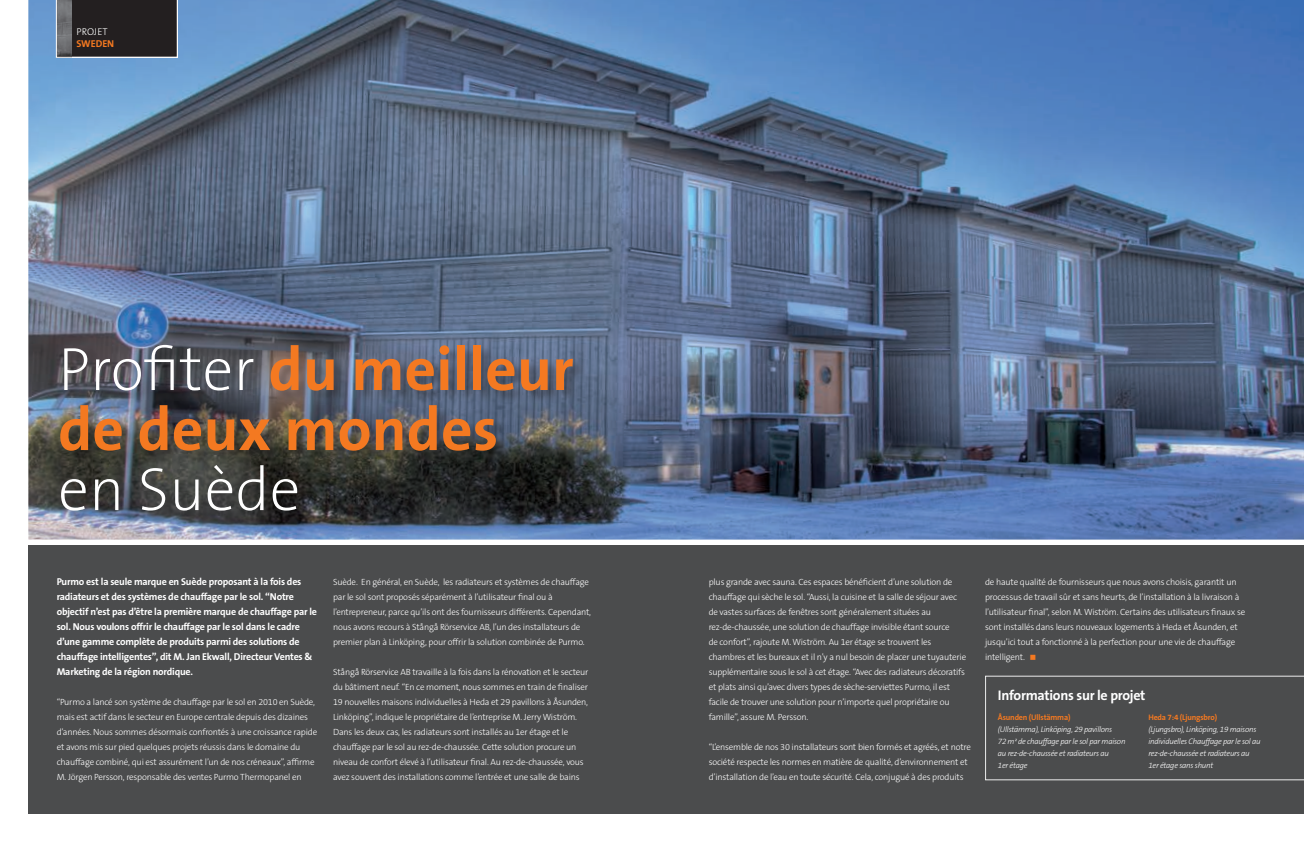
<style>
.page{position:relative;width:1304px;height:842px;background:#fff}
.page>*{position:absolute;margin:0;border:0;box-sizing:border-box;transform-origin:0 0}
.t1{font:700 61.5px/60px "The Sans B7";color:#f47921}
.t2{font:700 14px "The Sans B7";letter-spacing:-.02em;color:#fff}
.t3{font:700 10px/15px "The Sans B7";letter-spacing:-.02em;color:#fff}
.t4{font:300 10px/12px "The Sans B3";color:#fff}
.t5{font:300 9px/15px "The Sans B3";letter-spacing:-.02em;color:#fff}
.t6{font:italic 300 8px/12px "The Sans B3";letter-spacing:-.03em;color:#fff}
.s1{font-family:"The Sans B7";font-weight:700;color:#f47921}
.s2{font-family:"The Sans B2";font-weight:200;color:#fff}
.s3{font-family:"The Sans B7";font-weight:700;font-style:normal;color:#f47921}
</style>
<div class="page">
<img style="left:28px;top:0;width:1276px;height:540px">
<div style="left:28px;top:545px;width:1276px;height:269px;background:#4b4c4d"></div>
<div style="left:60px;top:344px;width:527px;height:181px;background:#231f20;opacity:.45"></div>
<svg style="left:985px;top:676px;width:319px;height:104px"></svg>
<svg style="left:56px;top:0;width:122px;height:58px"></svg>
<p class="t4" style="left:77px;top:27px;width:39px">projet <span class="s1">sweden</span></p>
<p class="t1" style="left:58px;top:343px;width:517px"><span class="s2">Profiter</span> du meilleur de deux mondes <span class="s2">en Suède</span></p>
<p class="t3" style="left:57px;top:575px;width:262px">Purmo est la seule marque en Suède proposant à la fois des radiateurs et des systèmes de chauffage par le sol. “Notre objectif n’est pas d’être la première marque de chauffage par le sol. Nous voulons offrir le chauffage par le sol dans le cadre d’une gamme complète de produits parmi des solutions de chauffage intelligentes”, dit M. Jan Ekwall, Directeur Ventes &amp; Marketing de la région nordique.</p>
<p class="t5" style="left:57px;top:695px;width:262px">“Purmo a lancé son système de chauffage par le sol en 2010 en Suède, mais est actif dans le secteur en Europe centrale depuis des dizaines d’années. Nous sommes désormais confrontés à une croissance rapide et avons mis sur pied quelques projets réussis dans le domaine du chauffage combiné, qui est assurément l’un de nos créneaux”, affirme M. Jörgen Persson, responsable des ventes Purmo Thermopanel en</p>
<p class="t5" style="left:333px;top:575px;width:260px">Suède. En général, en Suède, les radiateurs et systèmes de chauffage par le sol sont proposés séparément à l’utilisateur final ou à l’entrepreneur, parce qu’ils ont des fournisseurs différents. Cependant, nous avons recours à Stångå Rörservice AB, l’un des installateurs de premier plan à Linköping, pour offrir la solution combinée de Purmo.</p>
<p class="t5" style="left:333px;top:665px;width:257px">Stångå Rörservice AB travaille à la fois dans la rénovation et le secteur du bâtiment neuf. “En ce moment, nous sommes en train de finaliser 19 nouvelles maisons individuelles à Heda et 29 pavillons à Åsunden, Linköping”, indique le propriétaire de l’entreprise M. Jerry Wiström.<br>Dans les deux cas, les radiateurs sont installés au 1er étage et le chauffage par le sol au rez-de-chaussée. Cette solution procure un niveau de confort élevé à l’utilisateur final. Au rez-de-chaussée, vous avez souvent des installations comme l’entrée et une salle de bains</p>
<p class="t5" style="left:709px;top:575px;width:259px">plus grande avec sauna. Ces espaces bénéficient d’une solution de chauffage qui sèche le sol. “Aussi, la cuisine et la salle de séjour avec de vastes surfaces de fenêtres sont généralement situées au rez-de-chaussée, une solution de chauffage invisible étant source<br>de confort”, rajoute M. Wiström. Au 1er étage se trouvent les chambres et les bureaux et il n’y a nul besoin de placer une tuyauterie supplémentaire sous le sol à cet étage. “Avec des radiateurs décoratifs et plats ainsi qu’avec divers types de sèche-serviettes Purmo, il est facile de trouver une solution pour n’importe quel propriétaire ou famille”, assure M. Persson.</p>
<p class="t5" style="left:709px;top:740px;width:264px">“L’ensemble de nos 30 installateurs sont bien formés et agréés, et notre société respecte les normes en matière de qualité, d’environnement et d’installation de l’eau en toute sécurité. Cela, conjugué à des produits</p>
<p class="t5" style="left:985px;top:575px;width:262px">de haute qualité de fournisseurs que nous avons choisis, garantit un processus de travail sûr et sans heurts, de l’installation à la livraison à l’utilisateur final”, selon M. Wiström. Certains des utilisateurs finaux se sont installés dans leurs nouveaux logements à Heda et Åsunden, et jusqu’ici tout a fonctionné à la perfection pour une vie de chauffage intelligent.</p>
<p class="t2" style="left:998px;top:688px;width:149px">Informations sur le projet</p>
<p class="t6" style="left:998px;top:712px;width:129px"><span class="s3">Åsunden (Ullstämma)<br></span>(Ullstämma), Linköping, 29 pavillons<br>72 m² de chauffage par le sol par maison au rez-de-chaussée et radiateurs au<br>1er étage</p>
<p class="t6" style="left:1148px;top:712px;width:114px"><span class="s3">Heda 7:4 (Ljungsbro)<br></span>(Ljungsbro), Linköping, 19 maisons individuelles Chauffage par le sol au rez-de-chaussée et radiateurs au<br>1er étage sans shunt</p>
</div>
